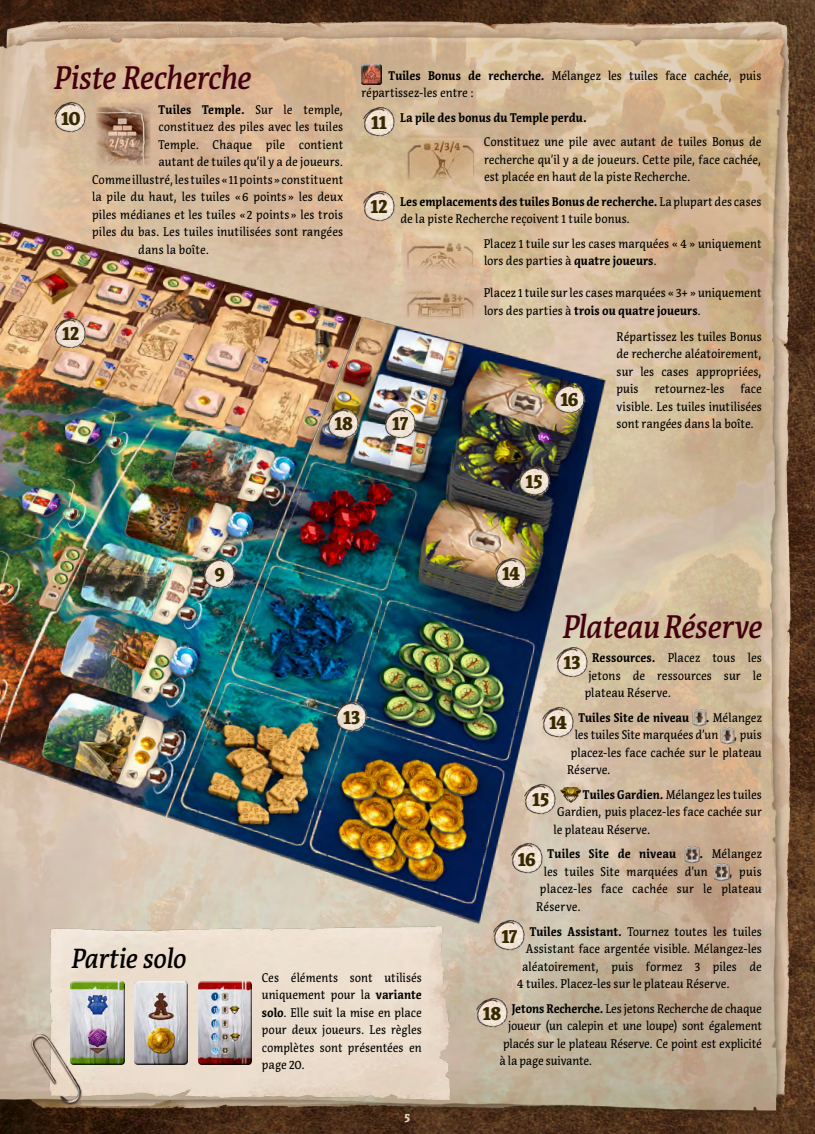
<style>
.page{position:relative;width:815px;height:1134px;background:#fff}
.page>*{position:absolute;margin:0;border:0;box-sizing:border-box;transform-origin:0 0}
.t1{font:italic 500 32.5px "Acuta";letter-spacing:-.02em;color:#44000e;scale:.9 1}
.t2{font:italic 500 27.5px "Acuta";letter-spacing:-.02em;color:#000;scale:.9 1}
.t3{font:900 20px "Acuta";letter-spacing:-.025em;color:#352900;scale:.9 1}
.t4{font:12.5px/17.5px "Acuta";color:#000;scale:.9 1}
.t5{font:700 12.5px "Acuta";letter-spacing:.03em;color:#000;scale:.9 1}
.t6{font:12.5px "Acuta";letter-spacing:-.02em;color:#000;scale:.9 1}
.t7{font:900 12.5px "Acuta";color:#e7d5b5;scale:.9 1}
.s1{font-weight:400}
.s2{font-weight:700}
.s3{font-weight:900;font-size:20px;color:#352900}
</style>
<div class="page">
<img style="left:0;top:0;width:815px;height:58px">
<img style="left:0;top:58px;width:815px;height:1076px">
<img style="left:31px;top:927px;width:421px;height:178px">
<div style="left:70px;top:980px;width:55px;height:83px;background:#fff;opacity:.75"></div>
<div style="left:70px;top:982px;width:55px;height:83px;background:#000;opacity:.75"></div>
<div style="left:134px;top:980px;width:55px;height:83px;background:#fff;opacity:.75"></div>
<div style="left:134px;top:982px;width:55px;height:83px;background:#000;opacity:.75"></div>
<div style="left:197px;top:980px;width:55px;height:83px;background:#fff;opacity:.75"></div>
<div style="left:197px;top:982px;width:55px;height:83px;background:#000;opacity:.75"></div>
<img style="left:55px;top:102px;width:32px;height:31px">
<img style="left:92px;top:98px;width:63px;height:71px">
<div style="left:361px;top:65px;width:20px;height:20px;background:#000;opacity:.75"></div>
<img style="left:363px;top:106px;width:32px;height:31px">
<img style="left:400px;top:130px;width:80px;height:54px">
<img style="left:363px;top:190px;width:32px;height:31px">
<img style="left:400px;top:234px;width:80px;height:39px">
<img style="left:400px;top:283px;width:80px;height:39px">
<img style="left:556px;top:646px;width:32px;height:31px">
<img style="left:542px;top:706px;width:32px;height:31px">
<img style="left:692px;top:708px;width:14px;height:20px">
<img style="left:720px;top:725px;width:14px;height:20px">
<img style="left:525px;top:783px;width:32px;height:31px">
<img style="left:561px;top:785px;width:20px;height:20px">
<img style="left:511px;top:843px;width:32px;height:31px">
<img style="left:685px;top:844px;width:15px;height:20px">
<img style="left:714px;top:862px;width:15px;height:20px">
<img style="left:494px;top:920px;width:31px;height:31px">
<img style="left:476px;top:997px;width:32px;height:31px">
<img style="left:204px;top:558px;width:32px;height:30px">
<img style="left:55px;top:317px;width:32px;height:31px">
<img style="left:336px;top:701px;width:32px;height:31px">
<img style="left:518px;top:465px;width:32px;height:31px">
<img style="left:495px;top:557px;width:32px;height:31px">
<img style="left:554px;top:383px;width:32px;height:31px">
<img style="left:385px;top:407px;width:31px;height:31px">
<img style="left:328px;top:407px;width:32px;height:31px">
<h1 class="t1" style="left:53px;top:58px;width:221px">Piste Recherche</h1>
<h3 class="t3" style="left:61px;top:105px;width:23px">10</h3>
<p class="t5" style="left:159px;top:102px;width:207px">Tuiles Temple. <span class="s1">Sur le temple,</span></p>
<p class="t4" style="left:159px;top:118px;width:207px">constituez des piles avec les tuiles</p>
<p class="t4" style="left:159px;top:136px;width:207px">Temple. Chaque pile contient</p>
<p class="t4" style="left:159px;top:153px;width:207px">autant de tuiles qu’il y a de joueurs.</p>
<p class="t4" style="left:92px;top:171px;width:280px">Comme illustré, les tuiles «11 points» constituent</p>
<p class="t4" style="left:92px;top:188px;width:280px">la pile du haut, les tuiles «6 points» les deux</p>
<p class="t4" style="left:92px;top:206px;width:280px">piles médianes et les tuiles «2 points» les trois</p>
<p class="t4" style="left:92px;top:223px;width:280px">piles du bas. Les tuiles inutilisées sont rangées</p>
<p class="t4" style="left:138px;top:241px;width:80px">dans la boîte.</p>
<p class="t4" style="left:361px;top:66px;width:446px;text-indent:27px"><span class="s2">Tuiles Bonus de recherche.</span> Mélangez les tuiles face cachée, puis répartissez-les entre :</p>
<p class="t4" style="left:484px;top:105px;width:310px;line-height:24.6px;text-indent:-113px"><span class="s3">11</span> <span class="s2">La pile des bonus du Temple perdu.<br></span>Constituez une pile avec autant de tuiles Bonus de</p>
<p class="t4" style="left:484px;top:151px;width:310px">recherche qu’il y a de joueurs. Cette pile, face cachée, est placée en haut de la piste Recherche.</p>
<p class="t4" style="left:400px;top:193px;width:403px;text-indent:-30px"><span class="s3">12</span> <span class="s2">Les emplacements des tuiles Bonus de recherche.</span> La plupart des cases de la piste Recherche reçoivent 1 tuile bonus.</p>
<p class="t4" style="left:484px;top:235px;width:310px">Placez 1 tuile sur les cases marquées « 4 » uniquement lors des parties à <span class="s2">quatre joueurs</span>.</p>
<p class="t4" style="left:484px;top:284px;width:310px">Placez 1 tuile sur les cases marquées « 3+ » uniquement lors des parties à <span class="s2">trois ou quatre joueurs</span>.</p>
<h3 class="t3" style="left:62px;top:321px;width:21px">12</h3>
<h3 class="t3" style="left:214px;top:561px;width:13px">9</h3>
<h3 class="t3" style="left:334px;top:411px;width:22px">18</h3>
<h3 class="t3" style="left:392px;top:411px;width:20px">17</h3>
<h3 class="t3" style="left:343px;top:704px;width:21px">13</h3>
<h2 class="t2" style="left:71px;top:942px;width:129px">Partie solo</h2>
<p class="t4" style="left:262px;top:968px;width:179px;text-align:justify">Ces éléments sont utilisés uniquement pour la <span class="s2">variante solo</span>. Elle suit la mise en place pour deux joueurs. Les règles complètes sont présentées en page 20.</p>
<p class="t7" style="left:405px;top:1110px;width:8px">5</p>
<h3 class="t3" style="left:560px;top:386px;width:22px">16</h3>
<h3 class="t3" style="left:526px;top:469px;width:21px">15</h3>
<h3 class="t3" style="left:502px;top:561px;width:22px">14</h3>
<p class="t4" style="left:617px;top:328px;width:163px;text-align:justify">Répartissez les tuiles Bonus de recherche aléatoirement, sur les cases appropriées, puis</p>
<p class="t4" style="left:617px;top:380px;width:163px;text-align:justify;text-indent:124px">face visible. Les tuiles inutilisées sont rangées dans la boîte.</p>
<p class="t4" style="left:655px;top:380px;width:79px">retournez-les</p>
<h1 class="t1" style="left:562px;top:607px;width:224px">Plateau Réserve</h1>
<p class="t4" style="left:585px;top:649px;width:198px;text-align:justify;text-indent:-21px"><span class="s3">13</span> <span class="s2">Ressources.</span> Placez tous les jetons de ressources sur le plateau Réserve.</p>
<p class="t5" style="left:549px;top:710px;width:157px"><span class="s3">14</span> Tuiles Site de niveau</p>
<p class="t4" style="left:575px;top:709px;width:209px;text-indent:131px"><span class="s2">.</span> Mélangez les tuiles Site marquées d’un</p>
<p class="t4" style="left:567px;top:726px;width:218px;text-align:justify;text-indent:167px">, puis placez-les face cachée sur le plateau Réserve.</p>
<h3 class="t3" style="left:532px;top:787px;width:21px">15</h3>
<p class="t4" style="left:553px;top:786px;width:233px;text-align:justify;text-indent:29px"><span class="s2">Tuiles Gardien.</span> Mélangez les tuiles Gardien, puis placez-les face cachée sur le plateau Réserve.</p>
<p class="t5" style="left:518px;top:846px;width:178px"><span class="s3">16</span> Tuiles Site de niveau</p>
<p class="t4" style="left:544px;top:845px;width:244px;text-indent:156px"><span class="s2">.</span> Mélangez les tuiles Site marquées d’un</p>
<p class="t4" style="left:536px;top:863px;width:252px;text-align:justify;text-indent:193px">, puis placez-les face cachée sur le plateau Réserve.</p>
<p class="t4" style="left:501px;top:922px;width:291px"><span class="s3">17</span> <span class="s2">Tuiles Assistant.</span> Tournez toutes les tuiles</p>
<p class="t4" style="left:526px;top:940px;width:264px">Assistant face argentée visible. Mélangez-les</p>
<p class="t4" style="left:522px;top:957px;width:268px">aléatoirement, puis formez 3 piles de</p>
<p class="t4" style="left:517px;top:975px;width:238px">4 tuiles. Placez-les sur le plateau Réserve.</p>
<p class="t4" style="left:483px;top:999px;width:312px"><span class="s3">18</span> <span class="s2">Jetons Recherche.</span> Les jetons Recherche de chaque</p>
<p class="t6" style="left:508px;top:1018px;width:283px">joueur (un calepin et une loupe) sont également</p>
<p class="t4" style="left:503px;top:1034px;width:289px">placés sur le plateau Réserve. Ce point est explicité</p>
<p class="t6" style="left:499px;top:1053px;width:105px">à la page suivante.</p>
</div>
